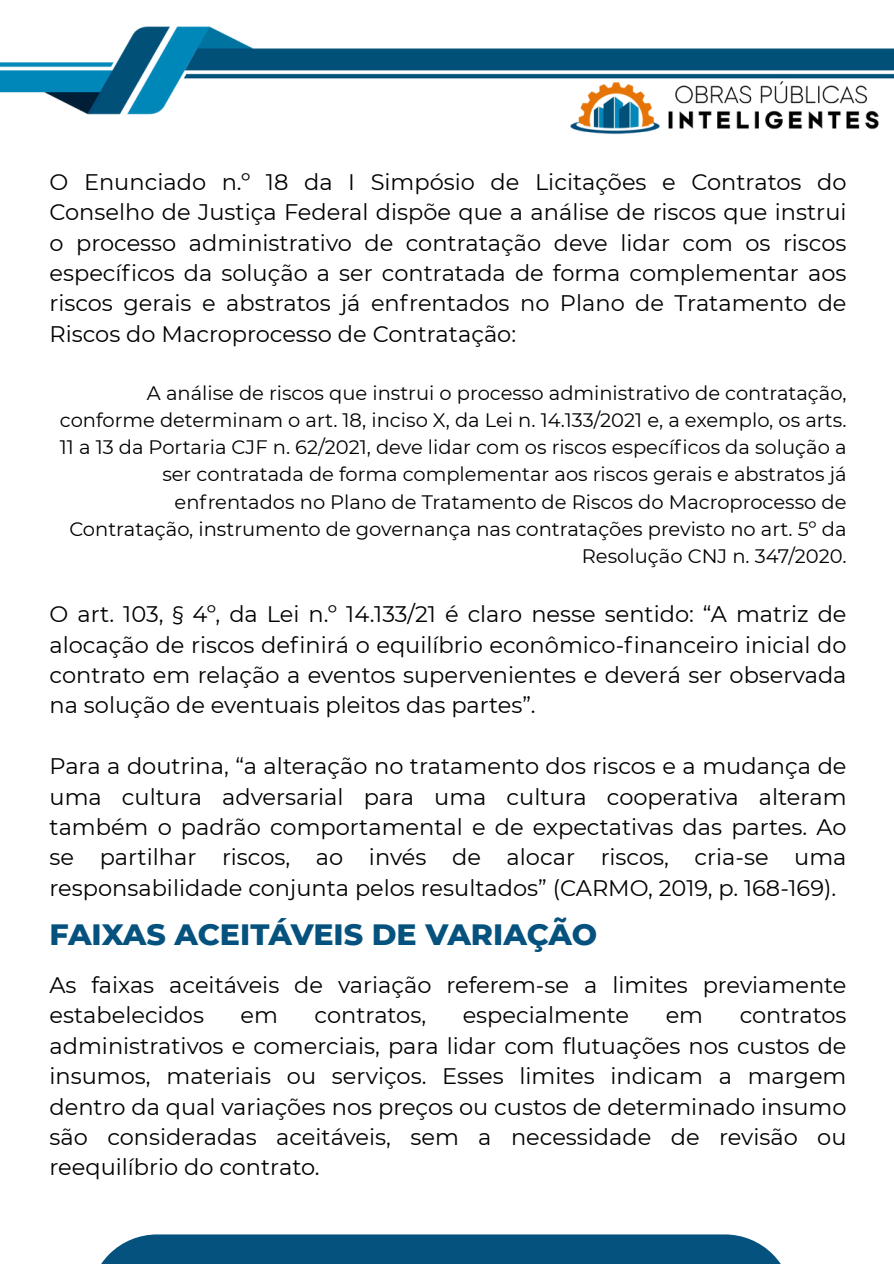
<style>
.page{position:relative;width:894px;height:1264px;background:#fff}
.page>*{position:absolute;margin:0;border:0;box-sizing:border-box;transform-origin:0 0}
.t1{font:800 30px "Montserrat";color:#04527d}
.t2{font:22.5px/30.5px "Montserrat";color:#000;text-align:justify}
.t3{font:19.5px/27px "Montserrat";color:#000;text-align:right}
</style>
<div class="page">
<div style="left:89px;top:1234px;width:703px;height:29px;background:#04527d"></div>
<img style="left:0;top:26px;width:893px;height:109px">
<h2 class="t2" style="left:50px;top:166px;width:798px">O Enunciado n.º 18 da I Simpósio de Licitações e Contratos do Conselho de Justiça Federal dispõe que a análise de riscos que instrui o processo administrativo de contratação deve lidar com os riscos específicos da solução a ser contratada de forma complementar aos riscos gerais e abstratos já enfrentados no Plano de Tratamento de Riscos do Macroprocesso de Contratação:</h2>
<p class="t3" style="left:60px;top:380px;width:787px">A análise de riscos que instrui o processo administrativo de contratação, conforme determinam o art. 18, inciso X, da Lei n. 14.133/2021 e, a exemplo, os arts.<br>11 a 13 da Portaria CJF n. 62/2021, deve lidar com os riscos específicos da solução a ser contratada de forma complementar aos riscos gerais e abstratos já enfrentados no Plano de Tratamento de Riscos do Macroprocesso de Contratação, instrumento de governança nas contratações previsto no art. 5º da Resolução CNJ n. 347/2020.</p>
<h2 class="t2" style="left:50px;top:599px;width:798px">O art. 103, § 4º, da Lei n.º 14.133/21 é claro nesse sentido: “A matriz de alocação de riscos definirá o equilíbrio econômico-financeiro inicial do contrato em relação a eventos supervenientes e deverá ser observada na solução de eventuais pleitos das partes”.</h2>
<h2 class="t2" style="left:50px;top:751px;width:798px">Para a doutrina, “a alteração no tratamento dos riscos e a mudança de uma cultura adversarial para uma cultura cooperativa alteram também o padrão comportamental e de expectativas das partes. Ao se partilhar riscos, ao invés de alocar riscos, cria-se uma responsabilidade conjunta pelos resultados” (CARMO, 2019, p. 168-169).</h2>
<h1 class="t1" style="left:50px;top:915px;width:549px">FAIXAS ACEITÁVEIS DE VARIAÇÃO</h1>
<h2 class="t2" style="left:50px;top:969px;width:798px">As faixas aceitáveis de variação referem-se a limites previamente estabelecidos</h2>
<h2 class="t2" style="left:240px;top:1000px;width:39px">em</h2>
<h2 class="t2" style="left:314px;top:1000px;width:113px">contratos,</h2>
<h2 class="t2" style="left:462px;top:1000px;width:168px">especialmente</h2>
<h2 class="t2" style="left:665px;top:1000px;width:39px">em</h2>
<h2 class="t2" style="left:50px;top:1000px;width:798px;text-indent:690px">contratos administrativos e comerciais, para lidar com flutuações nos custos de insumos, materiais ou serviços. Esses limites indicam a margem dentro da qual variações nos preços ou custos de determinado insumo são consideradas aceitáveis, sem a necessidade de revisão ou reequilíbrio do contrato.</h2>
</div>
